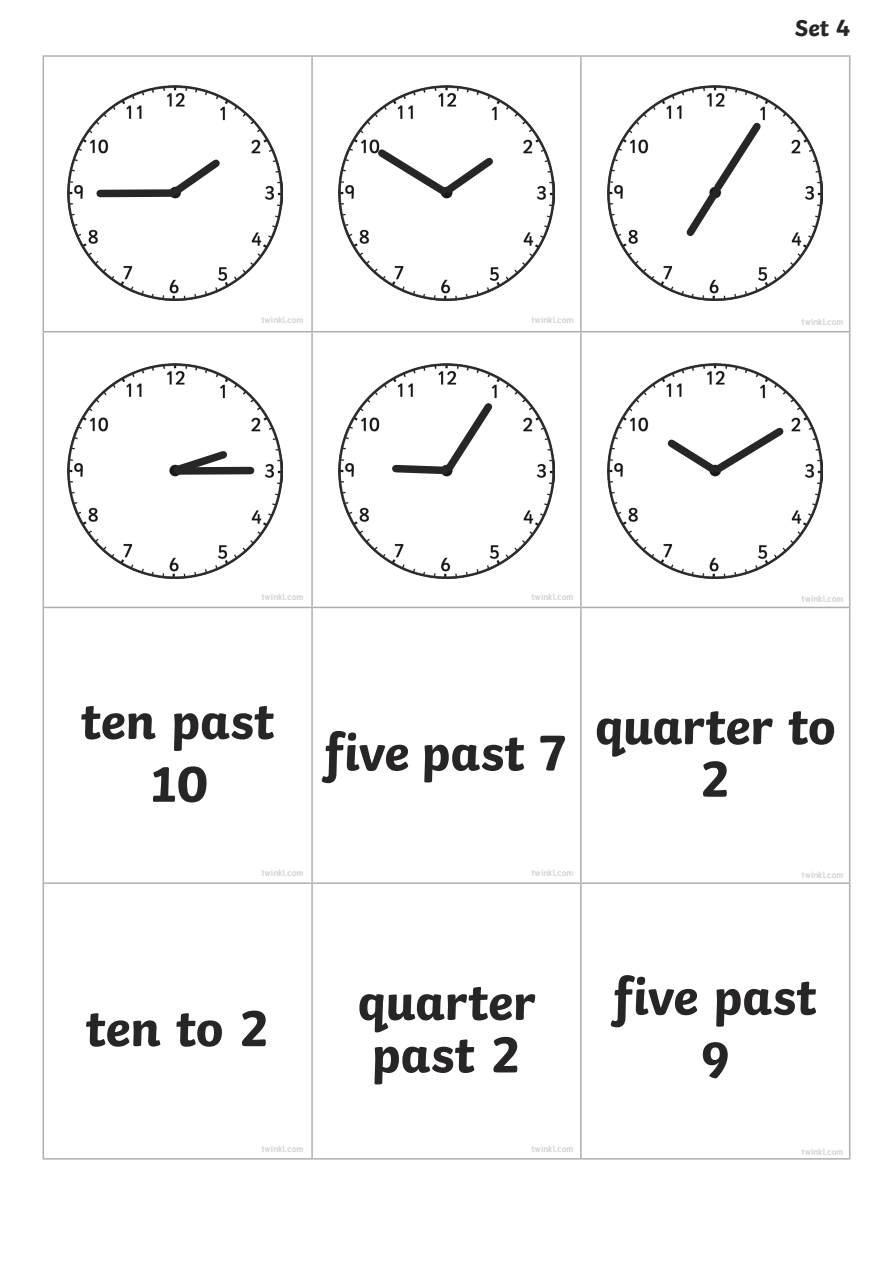
<style>
.page{position:relative;width:893px;height:1263px;background:#fff}
.page>*{position:absolute;margin:0;border:0;box-sizing:border-box;transform-origin:0 0}
.Heading_1{font:700 52.5px "Twinkl";letter-spacing:-.01em;color:#282526}
.Heading_3{font:700 24px "Twinkl";color:#282526}
.t1{font:700 9px "Tuffy";color:#d2d3d5}
</style>
<div class="page">
<hr style="left:43px;top:55px;width:269px;height:2px;background:#aeafb3">
<hr style="left:43px;top:57px;width:1px;height:274px;background:#aeafb3">
<hr style="left:312px;top:55px;width:269px;height:2px;background:#aeafb3">
<hr style="left:311px;top:57px;width:2px;height:274px;background:#aeafb3">
<hr style="left:581px;top:55px;width:269px;height:2px;background:#aeafb3">
<hr style="left:580px;top:57px;width:2px;height:274px;background:#aeafb3">
<hr style="left:849px;top:57px;width:1px;height:274px;background:#aeafb3">
<hr style="left:43px;top:331px;width:269px;height:1px;background:#aeafb3">
<hr style="left:43px;top:332px;width:1px;height:275px;background:#aeafb3">
<hr style="left:312px;top:331px;width:269px;height:1px;background:#aeafb3">
<hr style="left:311px;top:332px;width:2px;height:275px;background:#aeafb3">
<hr style="left:581px;top:331px;width:269px;height:1px;background:#aeafb3">
<hr style="left:580px;top:332px;width:2px;height:275px;background:#aeafb3">
<hr style="left:849px;top:332px;width:1px;height:275px;background:#aeafb3">
<hr style="left:43px;top:607px;width:269px;height:1px;background:#aeafb3">
<hr style="left:43px;top:608px;width:1px;height:274px;background:#aeafb3">
<hr style="left:312px;top:607px;width:269px;height:1px;background:#aeafb3">
<hr style="left:311px;top:608px;width:2px;height:274px;background:#aeafb3">
<hr style="left:581px;top:607px;width:269px;height:1px;background:#aeafb3">
<hr style="left:580px;top:608px;width:2px;height:274px;background:#aeafb3">
<hr style="left:849px;top:608px;width:1px;height:274px;background:#aeafb3">
<hr style="left:43px;top:882px;width:269px;height:2px;background:#aeafb3">
<hr style="left:43px;top:884px;width:1px;height:274px;background:#aeafb3">
<hr style="left:312px;top:882px;width:269px;height:2px;background:#aeafb3">
<hr style="left:311px;top:884px;width:2px;height:274px;background:#aeafb3">
<hr style="left:581px;top:882px;width:269px;height:2px;background:#aeafb3">
<hr style="left:580px;top:884px;width:2px;height:274px;background:#aeafb3">
<hr style="left:849px;top:884px;width:1px;height:274px;background:#aeafb3">
<hr style="left:43px;top:1158px;width:269px;height:1px;background:#aeafb3">
<hr style="left:312px;top:1158px;width:269px;height:1px;background:#aeafb3">
<hr style="left:581px;top:1158px;width:269px;height:1px;background:#aeafb3">
<img style="left:67px;top:85px;width:215px;height:215px">
<img style="left:67px;top:364px;width:215px;height:215px">
<img style="left:339px;top:85px;width:215px;height:215px">
<img style="left:339px;top:364px;width:215px;height:215px">
<img style="left:607px;top:85px;width:215px;height:215px">
<img style="left:607px;top:364px;width:215px;height:215px">
<svg style="left:166px;top:153px;width:60px;height:48px"></svg>
<svg style="left:168px;top:445px;width:65px;height:34px"></svg>
<div style="left:100px;top:189px;width:72px;height:8px;background:#282526"></div>
<div style="left:179px;top:467px;width:72px;height:8px;background:#282526"></div>
<svg style="left:371px;top:143px;width:129px;height:58px"></svg>
<svg style="left:388px;top:396px;width:111px;height:82px"></svg>
<svg style="left:680px;top:116px;width:87px;height:127px"></svg>
<svg style="left:661px;top:421px;width:129px;height:58px"></svg>
<p class="Heading_3" style="left:795px;top:8px;width:57px">Set 4</p>
<p class="t1" style="left:261px;top:313px;width:43px">twinkl.com</p>
<p class="t1" style="left:531px;top:313px;width:43px">twinkl.com</p>
<p class="t1" style="left:801px;top:315px;width:43px">twinkl.com</p>
<p class="t1" style="left:261px;top:589px;width:43px">twinkl.com</p>
<p class="t1" style="left:531px;top:589px;width:43px">twinkl.com</p>
<p class="t1" style="left:801px;top:591px;width:43px">twinkl.com</p>
<p class="Heading_1" style="left:81px;top:678px;width:195px">ten past</p>
<p class="Heading_1" style="left:147px;top:741px;width:62px">10</p>
<p class="Heading_1" style="left:325px;top:709px;width:245px">five past 7</p>
<p class="Heading_1" style="left:595px;top:683px;width:242px">quarter to</p>
<p class="Heading_1" style="left:700px;top:735px;width:32px">2</p>
<p class="t1" style="left:261px;top:866px;width:43px">twinkl.com</p>
<p class="t1" style="left:531px;top:866px;width:43px">twinkl.com</p>
<p class="t1" style="left:801px;top:868px;width:43px">twinkl.com</p>
<p class="Heading_1" style="left:86px;top:985px;width:186px">ten to 2</p>
<p class="Heading_1" style="left:357px;top:959px;width:180px">quarter</p>
<p class="Heading_1" style="left:372px;top:1011px;width:151px">past 2</p>
<p class="Heading_1" style="left:614px;top:953px;width:204px">five past</p>
<p class="Heading_1" style="left:700px;top:1016px;width:32px">9</p>
<p class="t1" style="left:261px;top:1142px;width:43px">twinkl.com</p>
<p class="t1" style="left:531px;top:1142px;width:43px">twinkl.com</p>
<p class="t1" style="left:801px;top:1144px;width:43px">twinkl.com</p>
</div>
